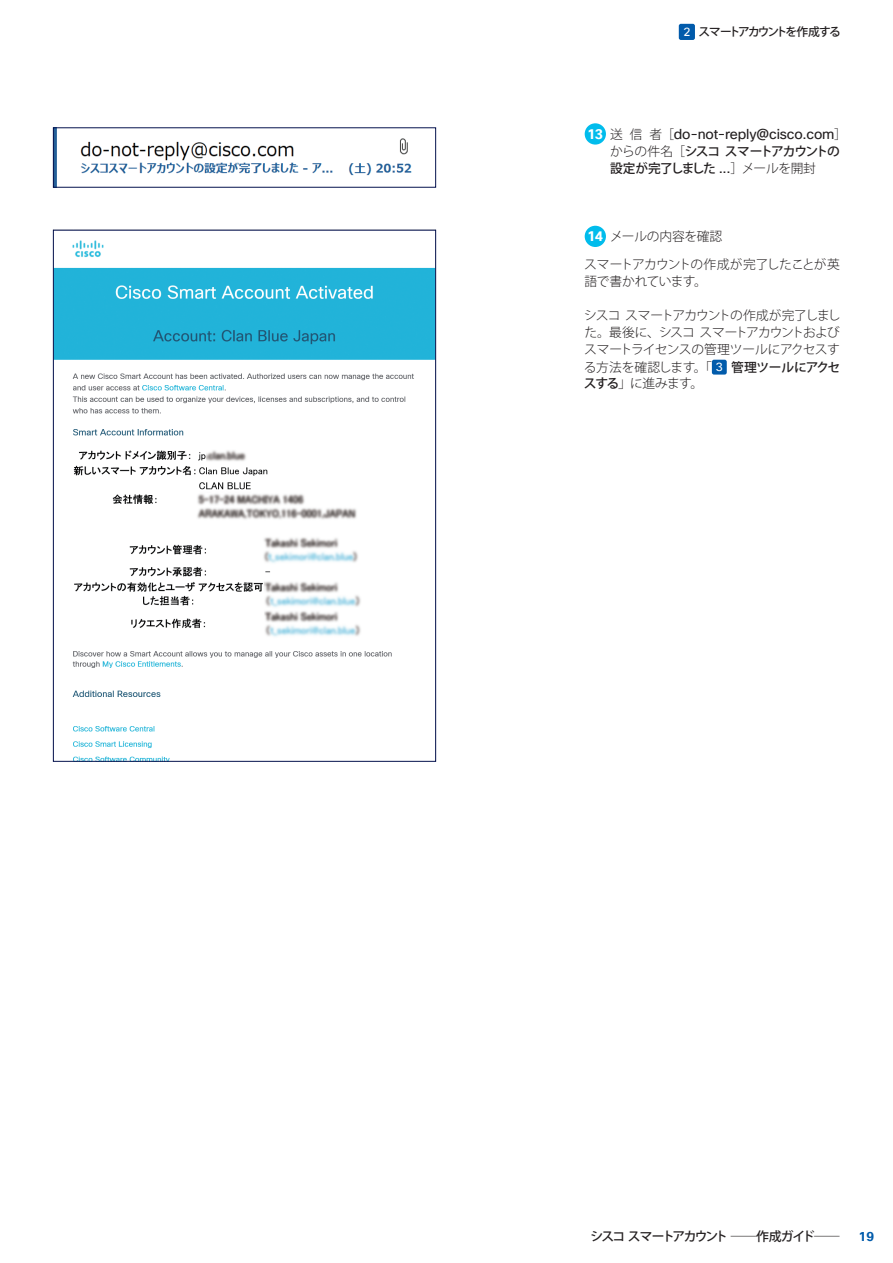
<style>
.page{position:relative;width:893px;height:1263px;background:#fff}
.page>*{position:absolute;margin:0;border:0;box-sizing:border-box;transform-origin:0 0}
.t1{font:14.1px "Cisco Sans TT";letter-spacing:-.01em;color:#231f20}
.t2{font:300 12.75px/17.4px "Koz Go Pro";letter-spacing:-.04em;color:#231f20}
.t3{font:500 12.75px/17px "Koz Go Pro";letter-spacing:-.1em;color:#231f20}
.t4{font:500 12.75px "Koz Go Pro";letter-spacing:-.125em;color:#231f20}
.t5{font:700 12.75px "Cisco Sans TT";color:#015bab}
.t6{font:500 11.7px "Koz Go Pro";letter-spacing:-.16em;color:#231f20}
.s1{font-family:"Cisco Sans TT";font-weight:400;color:#fff}
.s2{font-weight:700;font-size:13.8px;color:#fff}
.s3{font-family:"Koz Go Pro";font-weight:300;font-size:12.75px}
.s4{font-weight:300}
.s5{font-family:"Cisco Sans TT";font-weight:400;font-size:14.1px}
.s6{font-family:"Cisco Sans TT";font-weight:700;font-size:13.8px;color:#fff}
.s7{font-family:"Cisco Sans TT";font-weight:400;font-size:11.7px;color:#fff}
.s8{font-weight:500}
</style>
<div class="page">
<div style="left:679px;top:24px;width:16px;height:16px;background:#015bab;border-radius:2px"></div>
<div style="left:585px;top:123px;width:21px;height:22px;background:#01bcec;border-radius:50%"></div>
<div style="left:585px;top:226px;width:21px;height:21px;background:#01bcec;border-radius:50%"></div>
<div style="left:712px;top:360px;width:15px;height:15px;background:#015bab;border-radius:2px"></div>
<img style="left:55px;top:130px;width:357px;height:55px">
<img style="left:55px;top:240px;width:379px;height:519px">
<p class="t6" style="left:683px;top:25px;width:159px"><span class="s1">2</span> スマートアカウントを作成する</p>
<p class="t1" style="left:587px;top:125px;width:261px"><span class="s2">13</span> <span class="s3">送信者［</span>do-not-reply@cisco.com<span class="s3">］</span></p>
<p class="t3" style="left:610px;top:143px;width:231px"><span class="s4">からの件名［</span>シスコスマートアカウントの設定が完了しました <span class="s5">...</span><span class="s4">］メールを開封</span></p>
<p class="t2" style="left:584px;top:223px;width:257px;line-height:27.6px"><span class="s6">14</span> メールの内容を確認<br>スマートアカウントの作成が完了したことが英</p>
<p class="t2" style="left:585px;top:273px;width:124px">語で書かれています。</p>
<p class="t2" style="left:584px;top:307px;width:258px;text-align:justify">シスコスマートアカウントの作成が完了しました。最後に、シスコスマートアカウントおよびスマートライセンスの管理ツールにアクセスする方法を確認します。「 <span class="s7">3</span> <span class="s8">管理ツールにアクセ</span></p>
<p class="t2" style="left:584px;top:375px;width:121px"><span class="s8">スする</span>」に進みます。</p>
<p class="t4" style="left:591px;top:1228px;width:251px">シスコスマートアカウント ―作成ガイド―</p>
<p class="t5" style="left:859px;top:1228px;width:17px">19</p>
</div>
